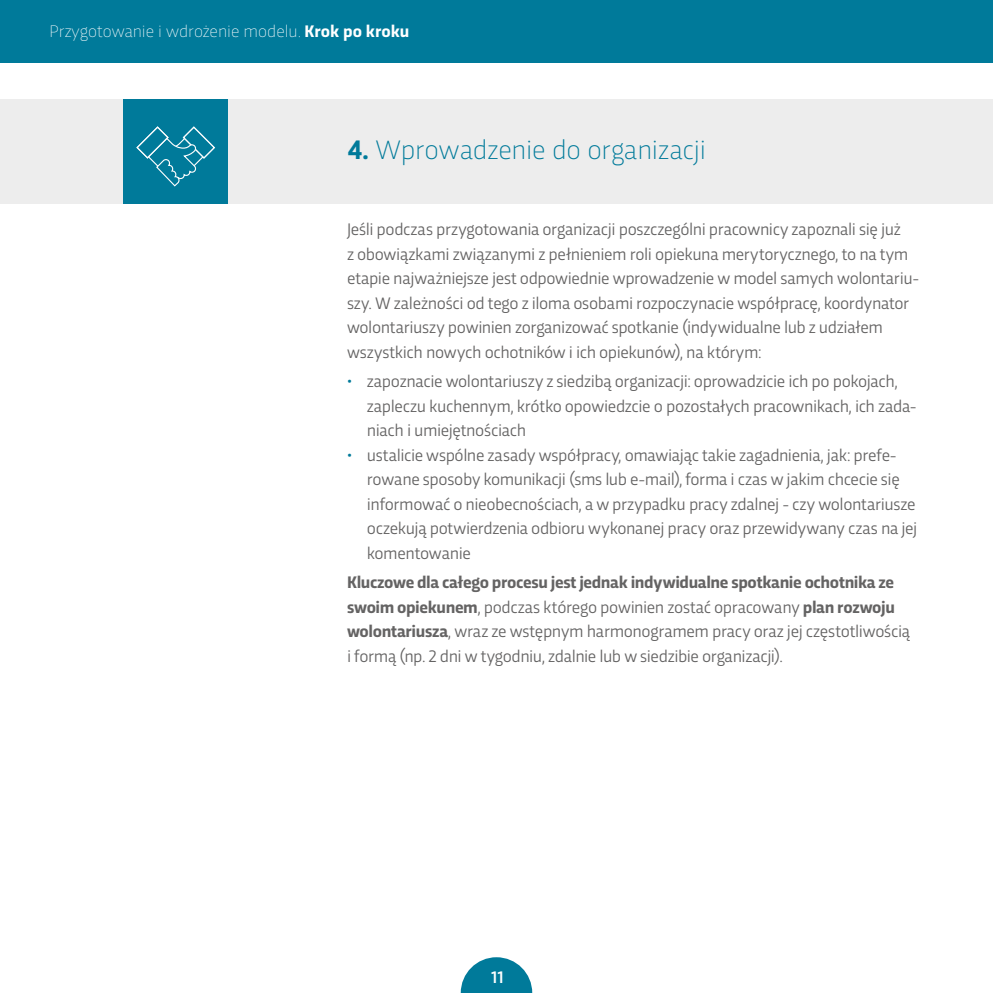
<style>
.page{position:relative;width:993px;height:993px;background:#fff}
.page>*{position:absolute;margin:0;border:0;box-sizing:border-box;transform-origin:0 0}
.t1{font:200 28px "Trasandina";letter-spacing:-.005em;color:#007a9a}
.t2{font:17.5px/24.5px "Trasandina";letter-spacing:-.02em;color:#646363}
.t3{font:100 17.5px "Trasandina";color:#fff}
.t4{font:500 17.5px "Trasandina";color:#fff}
.s1{font-weight:700}
.s2{color:#007a9a}
</style>
<div class="page">
<div style="left:0;top:0;width:992px;height:62px;background:#007a9a"></div>
<div style="left:0;top:99px;width:992px;height:104px;background:#ededed"></div>
<div style="left:123px;top:99px;width:105px;height:104px;background:#007a9a"></div>
<svg style="left:136px;top:126px;width:79px;height:61px"></svg>
<svg style="left:460px;top:957px;width:72px;height:35px"></svg>
<p class="t3" style="left:50px;top:19px;width:361px">Przygotowanie i wdrożenie modelu. <span class="s1">Krok po kroku</span></p>
<h1 class="t1" style="left:347px;top:130px;width:360px"><span class="s1">4.</span> Wprowadzenie do organizacji</h1>
<p class="t2" style="left:347px;top:215px;width:573px">Jeśli podczas przygotowania organizacji poszczególni pracownicy zapoznali się już<br>z obowiązkami związanymi z pełnieniem roli opiekuna merytorycznego, to na tym etapie najważniejsze jest odpowiednie wprowadzenie w model samych wolontariu&shy;szy. W zależności od tego z iloma osobami rozpoczynacie współpracę, koordynator wolontariuszy powinien zorganizować spotkanie (indywidualne lub z udziałem wszystkich nowych ochotników i ich opiekunów), na którym:</p>
<p class="t2" style="left:367px;top:367px;width:551px;text-indent:-20px"><span class="s2">•</span> zapoznacie wolontariuszy z siedzibą organizacji: oprowadzicie ich po pokojach, zapleczu kuchennym, krótko opowiedzcie o pozostałych pracownikach, ich zada&shy;niach i umiejętnościach</p>
<p class="t2" style="left:367px;top:441px;width:552px;text-indent:-20px"><span class="s2">•</span> ustalicie wspólne zasady współpracy, omawiając takie zagadnienia, jak: prefe&shy;rowane sposoby komunikacji (sms lub e-mail), forma i czas w jakim chcecie się informować o nieobecnościach, a w przypadku pracy zdalnej - czy wolontariusze oczekują potwierdzenia odbioru wykonanej pracy oraz przewidywany czas na jej komentowanie</p>
<p class="t2" style="left:347px;top:568px;width:564px"><span class="s1">Kluczowe dla całego procesu jest jednak indywidualne spotkanie ochotnika ze swoim opiekunem</span>, podczas którego powinien zostać opracowany <span class="s1">plan rozwoju wolontariusza</span>, wraz ze wstępnym harmonogramem pracy oraz jej częstotliwością i formą (np. 2 dni w tygodniu, zdalnie lub w siedzibie organizacji).</p>
<p class="t4" style="left:491px;top:963px;width:14px">11</p>
</div>
